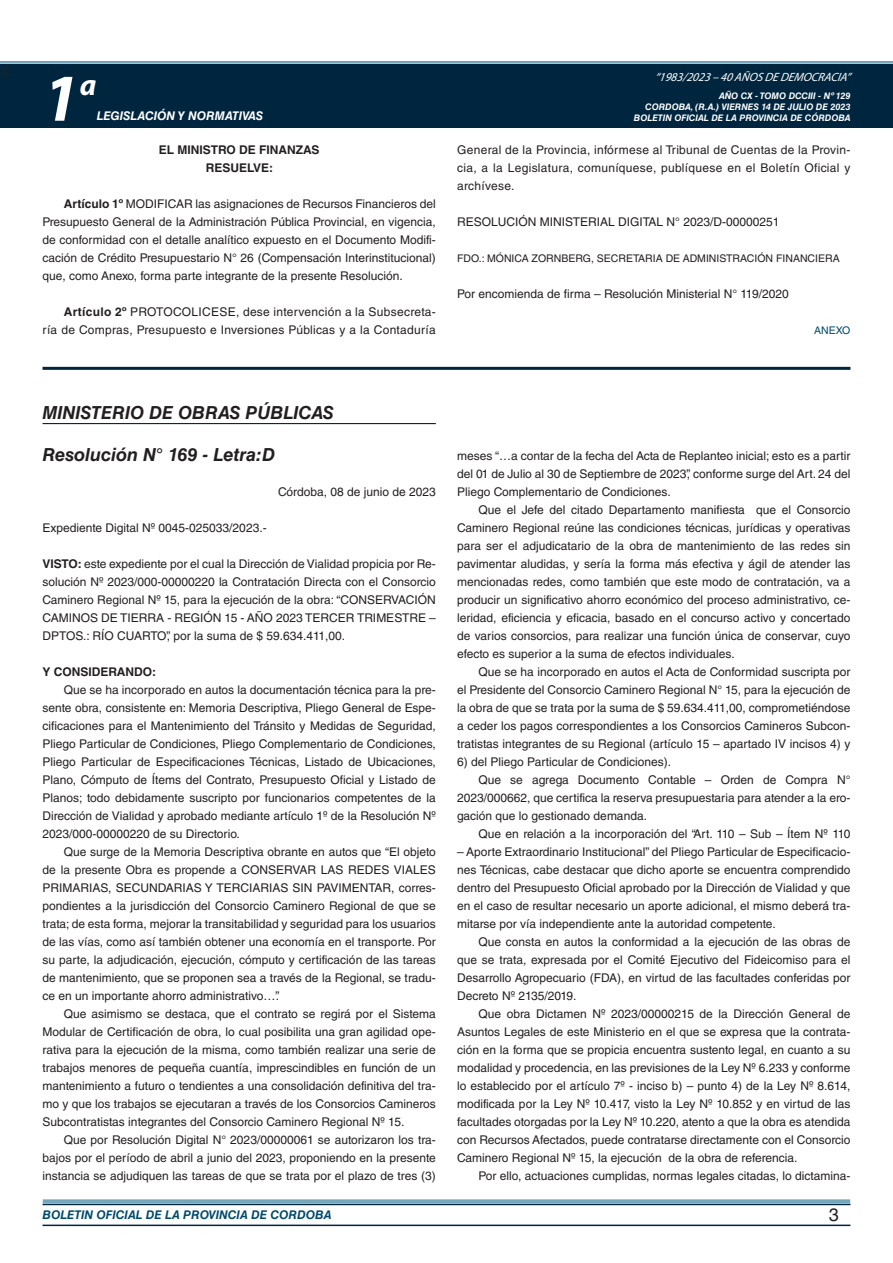
<style>
.page{position:relative;width:893px;height:1263px;background:#fff}
.page>*{position:absolute;margin:0;border:0;box-sizing:border-box;transform-origin:0 0}
.t1{font:italic 700 67.5px "Myriad Pro";color:#fff}
.t2{font:italic 700 30px "Myriad Pro";color:#fff}
.NOMBRE_DE_MINISTERIO{font:italic 700 18px "Helvetica LT Std";color:#231f20}
.t3{font:18px "Minion Pro";color:#231f20}
.t4{font:18px "Helvetica LT Std";color:#231f20}
.TEXTO_BASE{font:12px/18px "Helvetica LT Std";color:#231f20;text-align:justify}
.TEXTO_BASE-2{font:12px/18px "Helvetica LT Std";letter-spacing:.025em;color:#231f20;text-align:right}
.t5{font:italic 700 12px "Helvetica LT Std";color:#004b6c}
.t6{font:italic 12px "Myriad Pro";color:#fff}
.RESUELVE{font:700 12px "Helvetica LT Std";color:#231f20}
.FECHA{font:12px "Helvetica LT Std";color:#231f20}
.t7{font:italic 700 12px "Helvetica LT Std";color:#fff}
.TEXTO_BASE-3{font:700 12px "Helvetica LT Std";color:#231f20}
.FIRMA{font:10.5px "Helvetica LT Std";color:#231f20}
.ANEXO{font:10.5px "Helvetica LT Std";color:#004b6c}
.t8{font:italic 700 9px/10.8px "Helvetica LT Std";color:#fff;text-align:right}
.s1{font-weight:700}
</style>
<div class="page">
<div style="left:0;top:61px;width:893px;height:6px;background:#fff;opacity:.75"></div>
<div style="left:0;top:64px;width:893px;height:64px;background:#00263f"></div>
<hr style="left:43px;top:1224px;width:807px;height:2px;background:#00263f">
<div style="left:42px;top:1198px;width:809px;height:8px;background:#fff;opacity:.75"></div>
<hr style="left:43px;top:367px;width:807px;height:3px;background:#00263f">
<hr style="left:43px;top:423px;width:393px;height:1px;background:#00263f">
<h3 class="t3" style="left:0;top:59px;width:10px">4</h3>
<h1 class="t1" style="left:43px;top:54px;width:38px">1</h1>
<h2 class="t2" style="left:80px;top:66px;width:18px">a</h2>
<p class="t7" style="left:97px;top:109px;width:168px">LEGISLACIÓN Y NORMATIVAS</p>
<p class="RESUELVE" style="left:159px;top:142px;width:162px">EL MINISTRO DE FINANZAS</p>
<p class="RESUELVE" style="left:206px;top:160px;width:69px">RESUELVE:</p>
<p class="TEXTO_BASE" style="left:43px;top:195px;width:395px;text-indent:21px"><span class="s1">Artículo 1º</span> MODIFICAR las asignaciones de Recursos Financieros del Presupuesto General de la Administración Pública Provincial, en vigencia, de conformidad con el detalle analítico expuesto en el Documento Modifi&shy;cación de Crédito Presupuestario N° 26 (Compensación Interinstitucional) que, como Anexo, forma parte integrante de la presente Resolución.</p>
<p class="TEXTO_BASE-2" style="left:43px;top:303px;width:395px"><span class="s1">Artículo 2º</span> PROTOCOLICESE, dese intervención a la Subsecreta-<br>ría de Compras, Presupuesto e Inversiones Públicas y a la Contaduría</p>
<p class="t6" style="left:655px;top:70px;width:197px">“ 1983/2023 – 40 AÑOS DE DEMOCRACIA”</p>
<p class="t8" style="left:634px;top:91px;width:218px">AÑO CX - TOMO DCCIII - Nº 129<br>CORDOBA, (R.A.) VIERNES 14 DE JULIO DE 2023<br>BOLETIN OFICIAL DE LA PROVINCIA DE CÓRDOBA</p>
<p class="TEXTO_BASE" style="left:457px;top:141px;width:395px">General de la Provincia, infórmese al Tribunal de Cuentas de la Provin&shy;cia, a la Legislatura, comuníquese, publíquese en el Boletín Oficial y archívese.</p>
<p class="TEXTO_BASE" style="left:457px;top:213px;width:324px">RESOLUCIÓN MINISTERIAL DIGITAL N° 2023/D-00000251</p>
<p class="FIRMA" style="left:457px;top:252px;width:384px">FDO.: MÓNICA ZORNBERG, SECRETARIA DE ADMINISTRACIÓN FINANCIERA</p>
<p class="TEXTO_BASE" style="left:457px;top:285px;width:333px">Por encomienda de firma – Resolución Ministerial N° 119/2020</p>
<p class="ANEXO" style="left:814px;top:324px;width:38px">ANEXO</p>
<p class="NOMBRE_DE_MINISTERIO" style="left:43px;top:401px;width:293px">MINISTERIO DE OBRAS PÚBLICAS</p>
<p class="NOMBRE_DE_MINISTERIO" style="left:43px;top:444px;width:234px">Resolución N° 169 - Letra:D</p>
<p class="FECHA" style="left:278px;top:485px;width:159px">Córdoba, 08 de junio de 2023</p>
<p class="TEXTO_BASE" style="left:43px;top:519px;width:226px">Expediente Digital Nº 0045-025033/2023.-</p>
<p class="TEXTO_BASE" style="left:43px;top:555px;width:395px"><span class="s1">VISTO:</span> este expediente por el cual la Dirección de Vialidad propicia por Re&shy;solución Nº 2023/000-00000220 la Contratación Directa con el Consorcio Caminero Regional Nº 15, para la ejecución de la obra: “CONSERVACIÓN CAMINOS DE TIERRA - REGIÓN 15 - AÑO 2023 TERCER TRIMESTRE – DPTOS.: RÍO CUARTO”, por la suma de $ 59.634.411,00.</p>
<p class="TEXTO_BASE-3" style="left:43px;top:664px;width:115px">Y CONSIDERANDO:</p>
<p class="TEXTO_BASE" style="left:43px;top:681px;width:395px;text-indent:21px">Que se ha incorporado en autos la documentación técnica para la pre&shy;sente obra, consistente en: Memoria Descriptiva, Pliego General de Espe&shy;cificaciones para el Mantenimiento del Tránsito y Medidas de Seguridad, Pliego Particular de Condiciones, Pliego Complementario de Condiciones, Pliego Particular de Especificaciones Técnicas, Listado de Ubicaciones, Plano, Cómputo de Ítems del Contrato, Presupuesto Oficial y Listado de Planos; todo debidamente suscripto por funcionarios competentes de la Dirección de Vialidad y aprobado mediante artículo 1º de la Resolución Nº 2023/000-00000220 de su Directorio.</p>
<p class="TEXTO_BASE" style="left:43px;top:843px;width:395px;text-indent:21px">Que surge de la Memoria Descriptiva obrante en autos que “El objeto de la presente Obra es propende a CONSERVAR LAS REDES VIALES PRIMARIAS, SECUNDARIAS Y TERCIARIAS SIN PAVIMENTAR, corres&shy;pondientes a la jurisdicción del Consorcio Caminero Regional de que se trata; de esta forma, mejorar la transitabilidad y seguridad para los usuarios de las vías, como así también obtener una economía en el transporte. Por su parte, la adjudicación, ejecución, cómputo y certificación de las tareas de mantenimiento, que se proponen sea a través de la Regional, se tradu&shy;ce en un importante ahorro administrativo…”.</p>
<p class="TEXTO_BASE" style="left:43px;top:1005px;width:395px;text-indent:21px">Que asimismo se destaca, que el contrato se regirá por el Sistema Modular de Certificación de obra, lo cual posibilita una gran agilidad ope&shy;rativa para la ejecución de la misma, como también realizar una serie de trabajos menores de pequeña cuantía, imprescindibles en función de un mantenimiento a futuro o tendientes a una consolidación definitiva del tra&shy;mo y que los trabajos se ejecutaran a través de los Consorcios Camineros Subcontratistas integrantes del Consorcio Caminero Regional Nº 15.</p>
<p class="TEXTO_BASE" style="left:43px;top:1131px;width:395px;text-indent:21px">Que por Resolución Digital N° 2023/00000061 se autorizaron los tra&shy;bajos por el período de abril a junio del 2023, proponiendo en la presente instancia se adjudiquen las tareas de que se trata por el plazo de tres (3)</p>
<p class="TEXTO_BASE" style="left:457px;top:447px;width:395px">meses “…a contar de la fecha del Acta de Replanteo inicial; esto es a partir del 01 de Julio al 30 de Septiembre de 2023”, conforme surge del Art. 24 del Pliego Complementario de Condiciones.</p>
<p class="TEXTO_BASE" style="left:457px;top:501px;width:395px;text-indent:21px">Que el Jefe del citado Departamento manifiesta que el Consorcio Caminero Regional reúne las condiciones técnicas, jurídicas y operativas para ser el adjudicatario de la obra de mantenimiento de las redes sin pavimentar aludidas, y sería la forma más efectiva y ágil de atender las mencionadas redes, como también que este modo de contratación, va a producir un significativo ahorro económico del proceso administrativo, ce&shy;leridad, eficiencia y eficacia, basado en el concurso activo y concertado de varios consorcios, para realizar una función única de conservar, cuyo efecto es superior a la suma de efectos individuales.</p>
<p class="TEXTO_BASE" style="left:457px;top:663px;width:395px;text-indent:21px">Que se ha incorporado en autos el Acta de Conformidad suscripta por el Presidente del Consorcio Caminero Regional N° 15, para la ejecución de la obra de que se trata por la suma de $ 59.634.411,00, comprometiéndose a ceder los pagos correspondientes a los Consorcios Camineros Subcon&shy;tratistas integrantes de su Regional (artículo 15 – apartado IV incisos 4) y</p>
<p class="TEXTO_BASE" style="left:457px;top:753px;width:215px">6) del Pliego Particular de Condiciones).</p>
<p class="TEXTO_BASE" style="left:457px;top:771px;width:395px;text-indent:21px">Que se agrega Documento Contable – Orden de Compra N° 2023/000662, que certifica la reserva presupuestaria para atender a la ero&shy;gación que lo gestionado demanda.</p>
<p class="TEXTO_BASE" style="left:478px;top:825px;width:374px">Que en relación a la incorporación del “Art. 110 – Sub – Ítem Nº 110</p>
<p class="TEXTO_BASE" style="left:457px;top:843px;width:395px">– Aporte Extraordinario Institucional” del Pliego Particular de Especificacio&shy;nes Técnicas, cabe destacar que dicho aporte se encuentra comprendido dentro del Presupuesto Oficial aprobado por la Dirección de Vialidad y que en el caso de resultar necesario un aporte adicional, el mismo deberá tra&shy;mitarse por vía independiente ante la autoridad competente.</p>
<p class="TEXTO_BASE" style="left:457px;top:933px;width:395px;text-indent:21px">Que consta en autos la conformidad a la ejecución de las obras de que se trata, expresada por el Comité Ejecutivo del Fideicomiso para el Desarrollo Agropecuario (FDA), en virtud de las facultades conferidas por Decreto Nº 2135/2019.</p>
<p class="TEXTO_BASE" style="left:457px;top:1005px;width:395px;text-indent:21px">Que obra Dictamen Nº 2023/00000215 de la Dirección General de Asuntos Legales de este Ministerio en el que se expresa que la contrata&shy;ción en la forma que se propicia encuentra sustento legal, en cuanto a su modalidad y procedencia, en las previsiones de la Ley Nº 6.233 y conforme lo establecido por el artículo 7º - inciso b) – punto 4) de la Ley Nº 8.614, modificada por la Ley Nº 10.417, visto la Ley Nº 10.852 y en virtud de las facultades otorgadas por la Ley Nº 10.220, atento a que la obra es atendida con Recursos Afectados, puede contratarse directamente con el Consorcio Caminero Regional Nº 15, la ejecución de la obra de referencia.</p>
<p class="TEXTO_BASE" style="left:478px;top:1167px;width:374px">Por ello, actuaciones cumplidas, normas legales citadas, lo dictamina-</p>
<p class="t5" style="left:43px;top:1208px;width:290px">BOLETIN OFICIAL DE LA PROVINCIA DE CORDOBA</p>
<h3 class="t4" style="left:829px;top:1204px;width:12px">3</h3>
</div>
